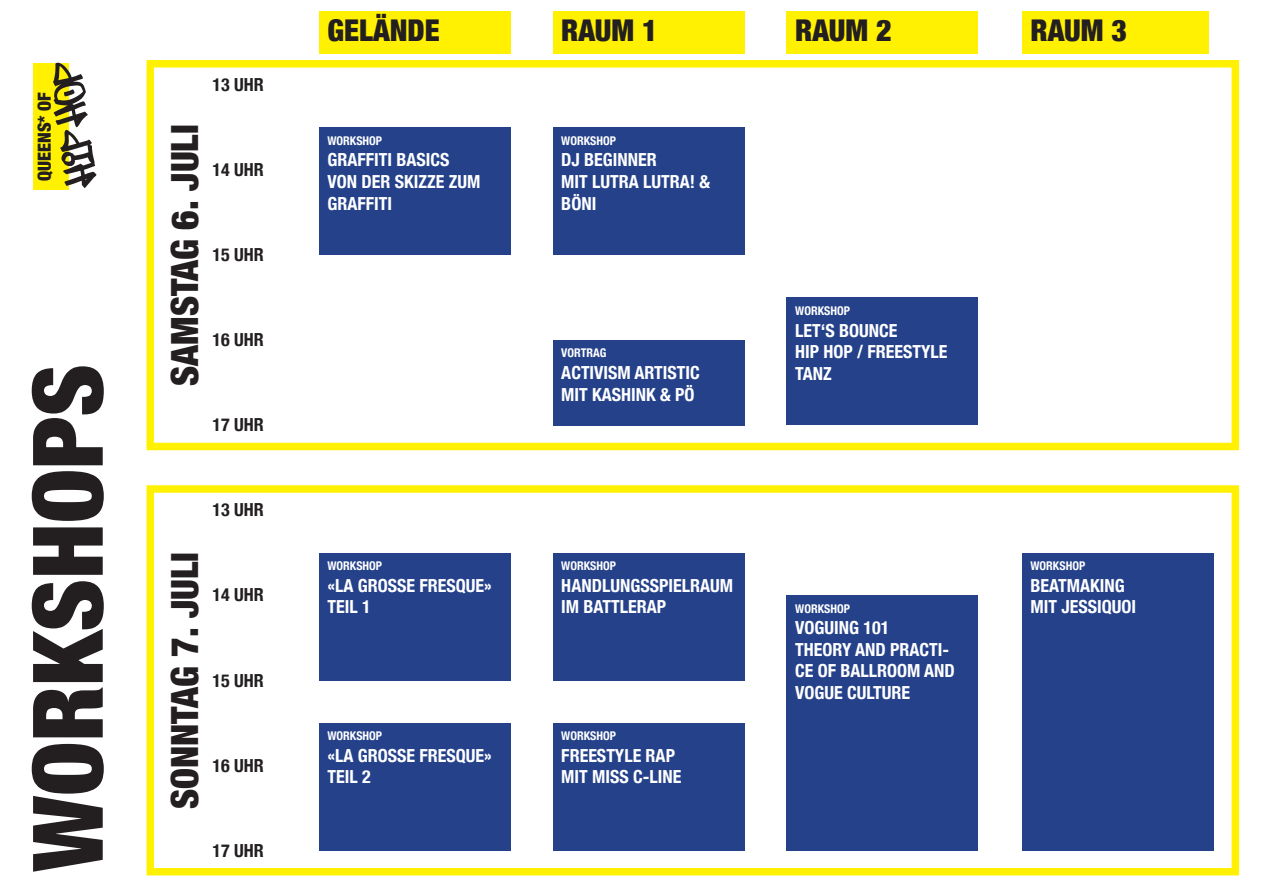
<style>
.page{position:relative;width:1263px;height:893px;background:#fff}
.page>*{position:absolute;margin:0;border:0;box-sizing:border-box;transform-origin:0 0}
.t1{font:900 condensed 97.5px "Helvetica Neue";color:#231f20}
.t2{font:900 condensed 37.5px "Helvetica Neue";color:#231f20}
.t3{font:900 condensed 30px "Helvetica Neue";color:#231f20}
.t4{font:700 condensed 18px/21.6px "Helvetica Neue";color:#fff}
.t5{font:700 condensed 18px "Helvetica Neue";color:#231f20}
.t6{font:900 condensed 18px "Helvetica Neue";color:#231f20}
.t7{font:700 condensed 12px "Helvetica Neue";color:#fff}
</style>
<div class="page">
<div style="left:146px;top:60px;width:1093px;height:390px;border:8px solid #fff101"></div>
<div style="left:553px;top:11px;width:191px;height:43px;background:#fff101"></div>
<div style="left:1022px;top:11px;width:187px;height:43px;background:#fff101"></div>
<div style="left:787px;top:11px;width:191px;height:43px;background:#fff101"></div>
<div style="left:319px;top:11px;width:191px;height:43px;background:#fff101"></div>
<div style="left:146px;top:485px;width:1093px;height:390px;border:8px solid #fff101"></div>
<div style="left:319px;top:128px;width:191px;height:127px;background:#24418a"></div>
<div style="left:787px;top:298px;width:191px;height:127px;background:#24418a"></div>
<div style="left:553px;top:128px;width:191px;height:127px;background:#24418a"></div>
<div style="left:553px;top:340px;width:191px;height:85px;background:#24418a"></div>
<div style="left:1022px;top:553px;width:191px;height:297px;background:#24418a"></div>
<div style="left:319px;top:553px;width:191px;height:127px;background:#24418a"></div>
<div style="left:319px;top:723px;width:191px;height:127px;background:#24418a"></div>
<div style="left:787px;top:595px;width:191px;height:255px;background:#24418a"></div>
<div style="left:553px;top:553px;width:191px;height:127px;background:#24418a"></div>
<div style="left:553px;top:723px;width:191px;height:127px;background:#24418a"></div>
<div style="left:33px;top:63px;width:36px;height:127px;background:#fff101"></div>
<svg style="left:53px;top:63px;width:43px;height:125px"></svg>
<p class="t6" style="left:29px;top:181px;width:90px;rotate:-90deg">QUEENS* OF</p>
<p class="t1" style="left:-12px;top:872px;width:509px;rotate:-90deg">WORKSHOPS</p>
<p class="t2" style="left:154px;top:386px;width:263px;rotate:-90deg">SAMSTAG 6. JULI</p>
<p class="t5" style="left:213px;top:70px;width:53px">13 UHR</p>
<p class="t5" style="left:213px;top:155px;width:53px">14 UHR</p>
<p class="t5" style="left:213px;top:240px;width:53px">15 UHR</p>
<p class="t5" style="left:213px;top:325px;width:53px">16 UHR</p>
<p class="t5" style="left:213px;top:410px;width:53px">17 UHR</p>
<p class="t2" style="left:154px;top:809px;width:259px;rotate:-90deg">SONNTAG 7. JULI</p>
<p class="t5" style="left:213px;top:495px;width:53px">13 UHR</p>
<p class="t5" style="left:213px;top:580px;width:53px">14 UHR</p>
<p class="t5" style="left:213px;top:665px;width:53px">15 UHR</p>
<p class="t5" style="left:213px;top:750px;width:53px">16 UHR</p>
<p class="t5" style="left:213px;top:835px;width:53px">17 UHR</p>
<p class="t3" style="left:327px;top:5px;width:114px">GELÄNDE</p>
<p class="t3" style="left:561px;top:5px;width:98px">RAUM 1</p>
<p class="t3" style="left:795px;top:5px;width:98px">RAUM 2</p>
<p class="t3" style="left:1030px;top:5px;width:98px">RAUM 3</p>
<p class="t7" style="left:327px;top:131px;width:56px">WORKSHOP</p>
<p class="t4" style="left:327px;top:148px;width:154px">GRAFFITI BASICS<br>VON DER SKIZZE ZUM<br>GRAFFITI</p>
<p class="t7" style="left:327px;top:556px;width:56px">WORKSHOP</p>
<p class="t4" style="left:327px;top:573px;width:166px">«LA GROSSE FRESQUE»<br>TEIL 1</p>
<p class="t7" style="left:327px;top:726px;width:56px">WORKSHOP</p>
<p class="t4" style="left:327px;top:743px;width:166px">«LA GROSSE FRESQUE»<br>TEIL 2</p>
<p class="t7" style="left:561px;top:131px;width:56px">WORKSHOP</p>
<p class="t4" style="left:561px;top:148px;width:150px">DJ BEGINNER<br>MIT LUTRA LUTRA! &amp;<br>BÖNI</p>
<p class="t7" style="left:561px;top:343px;width:47px">VORTRAG</p>
<p class="t4" style="left:561px;top:361px;width:140px">ACTIVISM ARTISTIC<br>MIT KASHINK &amp; PÖ</p>
<p class="t7" style="left:795px;top:301px;width:56px">WORKSHOP</p>
<p class="t4" style="left:795px;top:318px;width:154px">LET‘S BOUNCE<br>HIP HOP / FREESTYLE<br>TANZ</p>
<p class="t7" style="left:561px;top:556px;width:56px">WORKSHOP</p>
<p class="t4" style="left:561px;top:573px;width:173px">HANDLUNGSSPIELRAUM<br>IM BATTLERAP</p>
<p class="t7" style="left:561px;top:726px;width:56px">WORKSHOP</p>
<p class="t4" style="left:561px;top:743px;width:122px">FREESTYLE RAP<br>MIT MISS C-LINE</p>
<p class="t7" style="left:795px;top:598px;width:56px">WORKSHOP</p>
<p class="t4" style="left:795px;top:616px;width:161px">VOGUING 101<br>THEORY AND PRACTI-<br>CE OF BALLROOM AND<br>VOGUE CULTURE</p>
<p class="t7" style="left:1030px;top:556px;width:56px">WORKSHOP</p>
<p class="t4" style="left:1030px;top:573px;width:107px">BEATMAKING<br>MIT JESSIQUOI</p>
</div>
